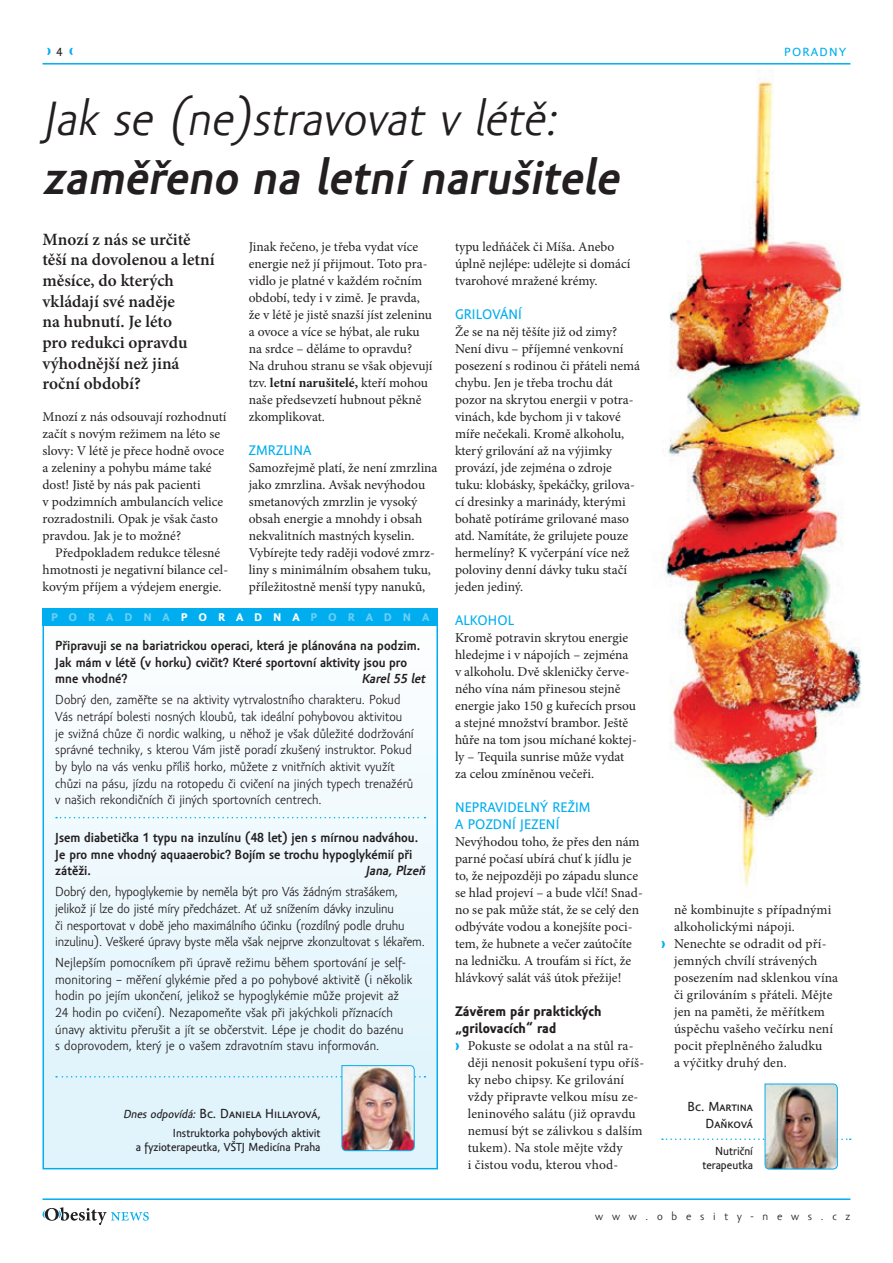
<style>
.page{position:relative;width:893px;height:1263px;background:#fff}
.page>*{position:absolute;margin:0;border:0;box-sizing:border-box;transform-origin:0 0}
.titulek_pohlavní_kur{font:italic 700 49.5px/59.4px "Amor Sans Pro";color:#231f20}
.perex{font:600 17.25px/20.7px "Minion Pro";color:#231f20}
.mezititulek{font:14.25px/17px "Amor Sans Text Pro";letter-spacing:.01em;color:#00aeef}
.mezititulek_2{font:700 14.25px/17px "Amor Sans Text Pro";letter-spacing:.01em;color:#231f20}
.text_1__odst{font:13.5px/17px "Minion Pro";color:#231f20}
.ramecek_text{font:13.5px/16.6px "Amor Sans Pro";letter-spacing:.005em;color:#231f20}
.poradna_posledni_ods{font:13.5px/16.6px "Amor Sans Pro";color:#231f20}
.text{font:13.5px/17px "Minion Pro";color:#231f20;text-align:center}
.poradna_dotaz{font:700 13.5px/16.6px "Amor Sans Pro";color:#231f20}
.poradna_odpovídá{font:13.5px/16.2px "Amor Sans Text Pro";color:#231f20;text-align:right}
.poradna_dotaz-2{font:italic 700 13.5px "Amor Sans Pro";color:#231f20}
.t1{font:12.15px "Amor Sans Text Pro";letter-spacing:.1em;color:#00aeef;scale:1.05 1}
.t2{font:12.15px "Amor Sans Text Pro";color:#231f20;scale:1.05 1}
.poradna_odpovídá-2{font:12px/14.4px "Amor Sans Text Pro";color:#231f20;text-align:right}
.t3{font:700 11.4px "Amor Sans Text Pro";letter-spacing:.91em;color:#6bcff6;scale:1.05 1}
.t4{font:11.4px "Amor Sans Pro";letter-spacing:.725em;color:#231f20;scale:1.05 1}
.s1{font-weight:400}
.s2{font-weight:700}
.s3{color:#fff}
.s4{font-style:italic;font-size:12px}
</style>
<div class="page">
<img style="left:662px;top:64px;width:199px;height:833px">
<div style="left:43px;top:609px;width:394px;height:560px;background:linear-gradient(to bottom,#f9fdfe,#def3fc)"></div>
<svg style="left:56px;top:817px;width:369px;height:1px"></svg>
<div style="left:43px;top:608px;width:395px;height:17px;background:#00aeef"></div>
<svg style="left:56px;top:1065px;width:369px;height:86px;background:#d5e1e7"></svg>
<img style="left:662px;top:1083px;width:189px;height:87px">
<svg style="left:43px;top:1207px;width:106px;height:18px"></svg>
<hr style="left:43px;top:1198px;width:807px;height:2px;background:#00aeef">
<hr style="left:43px;top:63px;width:807px;height:2px;background:#00aeef">
<p class="t2" style="left:56px;top:45px;width:8px">4</p>
<p class="t1" style="left:784px;top:45px;width:60px">PORADNY</p>
<p class="titulek_pohlavní_kur" style="left:43px;top:89px;width:588px"><span class="s1">J ak se (ne)stravovat v létě: </span>zaměřeno na letní narušitele</p>
<p class="perex" style="left:43px;top:229px;width:174px">Mnozí z nás se určitě těší na dovolenou a letní měsíce, do kterých vkládají své naděje<br>na hubnutí. Je léto<br>pro redukci opravdu výhodnější než jiná roční období?</p>
<p class="text_1__odst" style="left:43px;top:408px;width:185px">Mnozí z nás odsouvají rozhodnutí začít s novým režimem na léto se slovy: V létě je přece hodně ovoce a zeleniny a pohybu máme také dost! Jistě by nás pak pacienti<br>v podzimních ambulancích velice rozradostnili. Opak je však často pravdou. Jak je to možné?</p>
<p class="text" style="left:43px;top:544px;width:187px">Předpokladem redukce tělesné hmotnosti je negativní bilance cel‑ kovým příjem a výdejem energie.</p>
<p class="text" style="left:249px;top:238px;width:185px;text-align:left">Jinak řečeno, je třeba vydat více energie než jí přijmout. Toto pra‑ vidlo je platné v každém ročním období, tedy i v zimě. Je pravda, že v létě je jistě snazší jíst zeleninu a ovoce a více se hýbat, ale ruku na srdce – děláme to opravdu?<br>Na druhou stranu se však objevují tzv. <span class="s2">letní narušitelé,</span> kteří mohou naše předsevzetí hubnout pěkně zkomplikovat.</p>
<p class="mezititulek" style="left:249px;top:442px;width:64px">ZMRZLINA</p>
<p class="text_1__odst" style="left:249px;top:459px;width:190px">Samozřejmě platí, že není zmrzlina jako zmrzlina. Avšak nevýhodou smetanových zmrzlin je vysoký obsah energie a mnohdy i obsah nekvalitních mastných kyselin.<br>Vybírejte tedy raději vodové zmrz‑ liny s minimálním obsahem tuku, příležitostně menší typy nanuků,</p>
<p class="text_1__odst" style="left:455px;top:238px;width:177px">typu ledňáček či Míša. Anebo úplně nejlépe: udělejte si domácí tvarohové mražené krémy.</p>
<p class="mezititulek" style="left:455px;top:306px;width:68px">GRILOVÁNÍ</p>
<p class="text_1__odst" style="left:455px;top:323px;width:187px">Že se na něj těšíte již od zimy?<br>Není divu – příjemné venkovní posezení s rodinou či přáteli nemá chybu. Jen je třeba trochu dát pozor na skrytou energii v potra‑ vinách, kde bychom ji v takové míře nečekali. Kromě alkoholu, který grilování až na výjimky provází, jde zejména o zdroje tuku: klobásky, špekáčky, grilova‑ cí dresinky a marinády, kterými bohatě potíráme grilované maso atd. Namítáte, že grilujete pouze hermelíny? K vyčerpání více než poloviny denní dávky tuku stačí jeden jediný.</p>
<p class="mezititulek" style="left:455px;top:612px;width:61px">ALKOHOL</p>
<p class="text_1__odst" style="left:455px;top:629px;width:183px">Kromě potravin skrytou energie hledejme i v nápojích – zejména v alkoholu. Dvě skleničky červe‑ ného vína nám přinesou stejně energie jako 150 g kuřecích prsou a stejné množství brambor. Ještě hůře na tom jsou míchané koktej‑ ly – Tequila sunrise může vydat za celou zmíněnou večeři.</p>
<p class="mezititulek" style="left:455px;top:799px;width:137px">NEPRAVIDELNÝ REŽIM<br>A POZDNÍ JEZENÍ</p>
<p class="text_1__odst" style="left:455px;top:833px;width:189px">Nevýhodou toho, že přes den nám parné počasí ubírá chuť k jídlu je to, že nejpozději po západu slunce se hlad projeví – a bude vlčí! Snad‑ no se pak může stát, že se celý den odbýváte vodou a konejšíte poci‑ tem, že hubnete a večer zaútočíte na ledničku. A troufám si říct, že hlávkový salát váš útok přežije!</p>
<p class="mezititulek_2" style="left:455px;top:1003px;width:148px">Závěrem pár praktických „grilovacích“ rad</p>
<p class="text_1__odst" style="left:468px;top:1038px;width:178px">Pokuste se odolat a na stůl ra‑ ději nenosit pokušení typu oříš‑ ky nebo chipsy. Ke grilování vždy připravte velkou mísu ze‑ leninového salátu (již opravdu nemusí být se zálivkou s dalším tukem). Na stole mějte vždy<br>i čistou vodu, kterou vhod‑</p>
<p class="t3" style="left:51px;top:610px;width:362px">PORADNA<span class="s3">PORADNA</span>PORADNA</p>
<p class="poradna_dotaz" style="left:55px;top:637px;width:367px">Připravuji se na bariatrickou operaci, která je plánována na podzim.<br>Jak mám v létě (v horku) cvičit? Které sportovní aktivity jsou pro mne vhodné?</p>
<p class="poradna_dotaz-2" style="left:361px;top:671px;width:68px">Karel55 let</p>
<p class="poradna_posledni_ods" style="left:55px;top:692px;width:360px">Dobrý den, zaměřte se na aktivity vytrvalostního charakteru. Pokud Vás netrápí bolesti nosných kloubů, tak ideální pohybovou aktivitou je svižná chůze či nordic walking, u něhož je však důležité dodržování správné techniky, s kterou Vám jistě poradí zkušený instruktor. Pokud by bylo na vás venku příliš horko, můžete z vnitřních aktivit využít chůzi na pásu, jízdu na rotopedu či cvičení na jiných typech trenažérů v našich rekondičních či jiných sportovních centrech.</p>
<p class="poradna_dotaz" style="left:55px;top:829px;width:365px">Jsem diabetička 1 typu na inzulínu (48 let) jen s mírnou nadváhou.<br>Je pro mne vhodný aquaaerobic? Bojím se trochu hypoglykémií při zátěži.</p>
<p class="poradna_dotaz-2" style="left:365px;top:863px;width:64px">Jana,Plzeň</p>
<p class="ramecek_text" style="left:55px;top:883px;width:371px">Dobrý den, hypoglykemie by neměla být pro Vás žádným strašákem, jelikož jí lze do jisté míry předcházet. Ať už snížením dávky inzulinu<br>či nesportovat v době jeho maximálního účinku (rozdílný podle druhu inzulinu). Veškeré úpravy byste měla však nejprve zkonzultovat s lékařem.</p>
<p class="ramecek_text" style="left:55px;top:954px;width:359px">Nejlepším pomocníkem při úpravě režimu během sportování je self‑ monitoring – měření glykémie před a po pohybové aktivitě (i několik hodin po jejím ukončení, jelikož se hypoglykémie může projevit až 24 hodin po cvičení). Nezapomeňte však při jakýchkoli příznacích únavy aktivitu přerušit a jít se občerstvit. Lépe je chodit do bazénu<br>s doprovodem, který je o vašem zdravotním stavu informován.</p>
<p class="text_1__odst" style="left:674px;top:901px;width:159px">ně kombinujte s případnými alkoholickými nápoji.</p>
<p class="text_1__odst" style="left:674px;top:935px;width:166px">Nenechte se odradit od pří‑ jemných chvílí strávených posezením nad sklenkou vína či grilováním s přáteli. Mějte jen na paměti, že měřítkem úspěchu vašeho večírku není pocit přeplněného žaludku<br>a výčitky druhý den.</p>
<p class="poradna_odpovídá" style="left:688px;top:1099px;width:67px">Bc. Martina<br>Daňková</p>
<p class="poradna_odpovídá-2" style="left:702px;top:1144px;width:52px">Nutriční terapeutka</p>
<p class="t4" style="left:595px;top:1210px;width:244px">www.obesity‑news.cz</p>
<p class="poradna_odpovídá" style="left:123px;top:1105px;width:199px"><span class="s4">Dnes odpovídá:</span> Bc. Daniela Hillayová,</p>
<p class="poradna_odpovídá-2" style="left:136px;top:1125px;width:186px">Instruktorka pohybových aktivit<br>a fyzioterapeutka, VŠTJ Medicína Praha</p>
</div>
